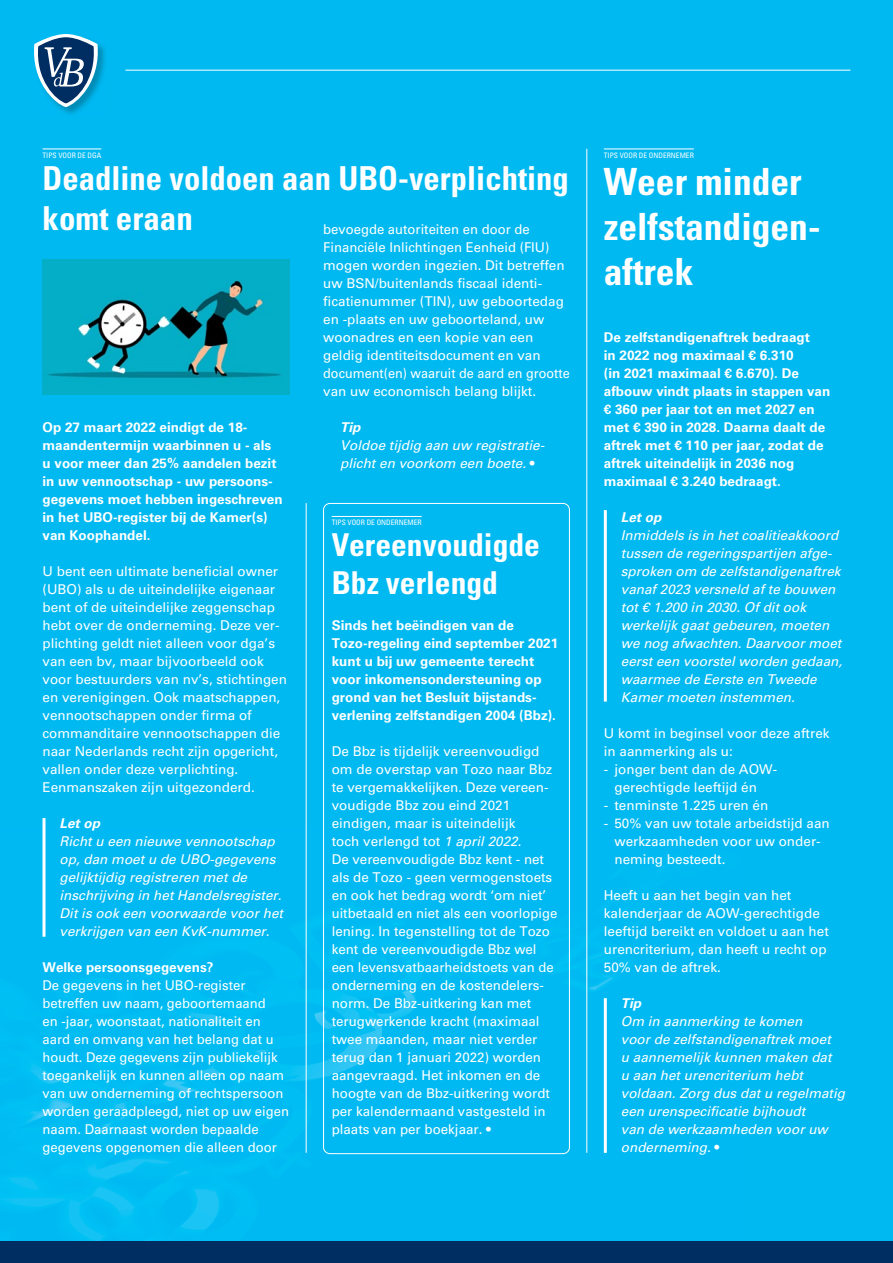
<style>
.page{position:relative;width:893px;height:1263px;background:#00b9f1}
.page>*{position:absolute;margin:0;border:0;box-sizing:border-box;transform-origin:0 0}
.t1{font:700 condensed 37.5px/45px "Univers LT Std";color:#fff}
.t2{font:700 condensed 33px/39.6px "Univers LT Std";color:#fff}
.t3{font:700 condensed 31.5px/37.8px "Univers LT Std";color:#fff}
.t4{font:13.5px/18px "Univers LT Std";color:#fff}
.t5{font:italic 13.5px/18px "Univers LT Std";color:#fff}
.t6{font:700 13.5px/18px "Univers LT Std";color:#fff}
.t7{font:italic 700 13.5px "Univers LT Std";color:#fff}
.t8{font:condensed 7.5px "Univers LT Std";color:#fff}
.s1{font-style:normal}
.s2{font-style:italic}
</style>
<div class="page">
<img style="left:0;top:827px;width:743px;height:415px">
<div style="left:0;top:1242px;width:893px;height:21px;background:#002d62"></div>
<img style="left:58px;top:46px;width:47px;height:68px">
<svg style="left:34px;top:34px;width:67px;height:73px"></svg>
<hr style="left:125px;top:70px;width:725px;height:1px;background:#fff">
<div style="left:323px;top:503px;width:247px;height:651px;border:1px solid #fff;border-radius:6px"></div>
<hr style="left:332px;top:516px;width:90px;height:1px;background:#fff">
<hr style="left:604px;top:149px;width:90px;height:1px;background:#fff">
<hr style="left:43px;top:149px;width:58px;height:1px;background:#fff">
<hr style="left:306px;top:503px;width:1px;height:650px;background:#fff">
<hr style="left:586px;top:149px;width:1px;height:1004px;background:#fff">
<img style="left:43px;top:259px;width:246px;height:135px">
<hr style="left:43px;top:818px;width:3px;height:119px;background:#fff">
<hr style="left:604px;top:998px;width:3px;height:155px;background:#fff">
<hr style="left:604px;top:510px;width:3px;height:192px;background:#fff">
<p class="t8" style="left:43px;top:151px;width:60px">TIPS VOOR DE DGA</p>
<h2 class="t2" style="left:43px;top:158px;width:528px">Deadline voldoen aan UBO-verplichting komt eraan</h2>
<p class="t4" style="left:323px;top:220px;width:248px">bevoegde autoriteiten en door de Financiële Inlichtingen Eenheid (FIU) mogen worden ingezien. Dit betreffen uw BSN/buitenlands fiscaal identi&shy;ficatienummer (TIN), uw geboortedag en -plaats en uw geboorteland, uw woonadres en een kopie van een geldig identiteitsdocument en van document(en) waaruit de aard en grootte van uw economisch belang blijkt.</p>
<p class="t7" style="left:340px;top:419px;width:22px">Tip</p>
<p class="t5" style="left:340px;top:436px;width:206px">Voldoe tijdig aan uw registratie&shy;plicht en voorkom een boete. <span class="s1">•</span></p>
<p class="t6" style="left:43px;top:418px;width:242px">Op 27 maart 2022 eindigt de 18- maandentermijn waarbinnen u - als u voor meer dan 25% aandelen bezit in uw vennootschap - uw persoons&shy;gegevens moet hebben ingeschreven in het UBO-register bij de Kamer(s) van Koophandel.</p>
<p class="t4" style="left:43px;top:562px;width:246px">U bent een ultimate beneficial owner (UBO) als u de uiteindelijke eigenaar bent of de uiteindelijke zeggenschap hebt over de onderneming. Deze ver&shy;plichting geldt niet alleen voor dga’s van een bv, maar bijvoorbeeld ook voor bestuurders van nv’s, stichtingen en verenigingen. Ook maatschappen, vennootschappen onder firma of commanditaire vennootschappen die naar Nederlands recht zijn opgericht, vallen onder deze verplichting.<br>Eenmanszaken zijn uitgezonderd.</p>
<p class="t7" style="left:60px;top:815px;width:42px">Let op</p>
<p class="t5" style="left:60px;top:832px;width:225px">Richt u een nieuwe vennootschap op, dan moet u de UBO-gegevens gelijktijdig registreren met de inschrijving in het Handelsregister.<br>Dit is ook een voorwaarde voor het verkrijgen van een KvK-nummer.</p>
<p class="t6" style="left:43px;top:958px;width:173px">Welke persoonsgegevens?</p>
<p class="t4" style="left:43px;top:976px;width:248px">De gegevens in het UBO-register betreffen uw naam, geboortemaand<br>en -jaar, woonstaat, nationaliteit en aard en omvang van het belang dat u houdt. Deze gegevens zijn publiekelijk toegankelijk en kunnen alleen op naam van uw onderneming of rechtspersoon worden geraadpleegd, niet op uw eigen naam. Daarnaast worden bepaalde gegevens opgenomen die alleen door</p>
<p class="t8" style="left:332px;top:518px;width:92px">TIPS VOOR DE ONDERNEMER</p>
<h3 class="t3" style="left:332px;top:525px;width:210px">Vereenvoudigde<br>Bbz verlengd</h3>
<p class="t6" style="left:332px;top:616px;width:228px">Sinds het beëindigen van de<br>Tozo-regeling eind september 2021 kunt u bij uw gemeente terecht voor inkomensondersteuning op grond van het Besluit bijstands&shy;verlening zelfstandigen 2004 (Bbz).</p>
<p class="t4" style="left:332px;top:742px;width:227px">De Bbz is tijdelijk vereenvoudigd om de overstap van Tozo naar Bbz te vergemakkelijken. Deze vereen&shy;voudigde Bbz zou eind 2021 eindigen, maar is uiteindelijk<br>toch verlengd tot <span class="s2">1 april 2022</span>.<br>De vereenvoudigde Bbz kent - net als de Tozo - geen vermogenstoets en ook het bedrag wordt ‘om niet’ uitbetaald en niet als een voorlopige lening. In tegenstelling tot de Tozo kent de vereenvoudigde Bbz wel een levensvatbaarheidstoets van de onderneming en de kostendelers&shy;norm. De Bbz-uitkering kan met terugwerkende kracht (maximaal twee maanden, maar niet verder terug dan 1 januari 2022) worden aangevraagd. Het inkomen en de hoogte van de Bbz-uitkering wordt per kalendermaand vastgesteld in plaats van per boekjaar. •</p>
<p class="t8" style="left:604px;top:151px;width:92px">TIPS VOOR DE ONDERNEMER</p>
<h1 class="t1" style="left:604px;top:159px;width:218px">Weer minder zelfstandigen&shy;aftrek</h1>
<p class="t6" style="left:604px;top:328px;width:228px">De zelfstandigenaftrek bedraagt<br>in 2022 nog maximaal € 6.310<br>(in 2021 maximaal € 6.670). De afbouw vindt plaats in stappen van € 360 per jaar tot en met 2027 en met € 390 in 2028. Daarna daalt de aftrek met € 110 per jaar, zodat de aftrek uiteindelijk in 2036 nog maximaal € 3.240 bedraagt.</p>
<p class="t7" style="left:621px;top:509px;width:42px">Let op</p>
<p class="t5" style="left:621px;top:526px;width:223px">Inmiddels is in het coalitieakkoord tussen de regeringspartijen afge&shy;sproken om de zelfstandigenaftrek vanaf 2023 versneld af te bouwen tot € 1.200 in 2030. Of dit ook werkelijk gaat gebeuren, moeten we nog afwachten. Daarvoor moet eerst een voorstel worden gedaan, waarmee de Eerste en Tweede<br>Kamer moeten instemmen.</p>
<p class="t4" style="left:604px;top:724px;width:227px">U komt in beginsel voor deze aftrek in aanmerking als u:</p>
<p class="t4" style="left:614px;top:760px;width:164px;text-indent:-11px">- jonger bent dan de AOW&shy;gerechtigde leeftijd én</p>
<p class="t4" style="left:604px;top:796px;width:166px">- tenminste 1.225 uren én</p>
<p class="t4" style="left:614px;top:814px;width:217px;text-indent:-11px">- 50% van uw totale arbeidstijd aan werkzaamheden voor uw onder&shy;neming besteedt.</p>
<p class="t4" style="left:604px;top:886px;width:227px">Heeft u aan het begin van het kalenderjaar de AOW-gerechtigde leeftijd bereikt en voldoet u aan het urencriterium, dan heeft u recht op<br>50% van de aftrek.</p>
<p class="t7" style="left:621px;top:995px;width:22px">Tip</p>
<p class="t5" style="left:621px;top:1012px;width:226px">Om in aanmerking te komen<br>voor de zelfstandigenaftrek moet<br>u aannemelijk kunnen maken dat<br>u aan het urencriterium hebt voldaan. Zorg dus dat u regelmatig een urenspecificatie bijhoudt<br>van de werkzaamheden voor uw onderneming. <span class="s1">•</span></p>
</div>
